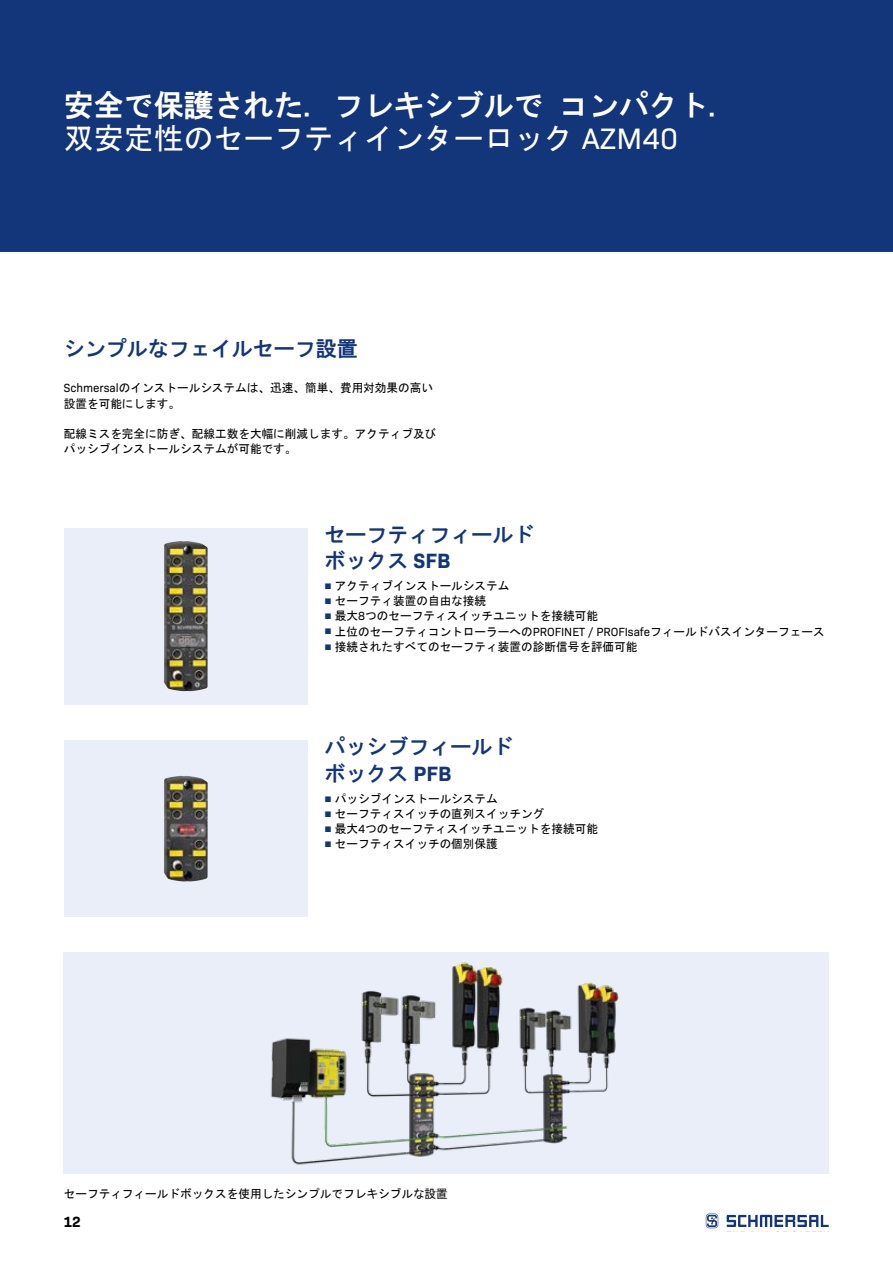
<style>
.page{position:relative;width:893px;height:1263px;background:#fff}
.page>*{position:absolute;margin:0;border:0;box-sizing:border-box;transform-origin:0 0}
.t1{font:30px "HG Gothic E";color:#fff}
.t2{font:30px "MS Gothic";color:#fff}
.t3{font:21px/26.7px "HG Gothic E";color:#13357a}
.t4{font:700 15px "Bio Sans";color:#000}
.t5{font:12px/15.1px "MS Gothic";color:#000}
.s1{font-family:"Bio Sans"}
.s2{font-family:"Bio Sans";font-weight:700}
.s3{font-family:"Arial";color:#13357a}
</style>
<div class="page">
<svg style="left:727px;top:1215px;width:102px;height:12px"></svg>
<svg style="left:706px;top:1213px;width:12px;height:15px"></svg>
<div style="left:0;top:0;width:893px;height:252px;background:#13357a"></div>
<div style="left:64px;top:953px;width:765px;height:221px;background:#e9eef9"></div>
<img style="left:270px;top:962px;width:349px;height:203px">
<div style="left:64px;top:528px;width:244px;height:177px;background:#e9eef9"></div>
<img style="left:164px;top:541px;width:44px;height:150px">
<div style="left:64px;top:740px;width:244px;height:177px;background:#e9eef9"></div>
<img style="left:164px;top:776px;width:44px;height:105px">
<h1 class="t1" style="left:64px;top:90px;width:662px">安全で保護された. フレキシブルで コンパクト.</h1>
<h1 class="t2" style="left:64px;top:124px;width:616px">双安定性のセーフティインターロック <span class="s1">AZM40</span></h1>
<h2 class="t3" style="left:64px;top:335px;width:295px">シンプルなフェイルセーフ設置</h2>
<p class="t5" style="left:64px;top:380px;width:371px"><span class="s1">Schmersal</span>のインストールシステムは、迅速、簡単、費用対効果の高い設置を可能にします。</p>
<p class="t5" style="left:64px;top:426px;width:374px">配線ミスを完全に防ぎ、配線工数を大幅に削減します。アクティブ及びパッシブインストールシステムが可能です。</p>
<h2 class="t3" style="left:325px;top:521px;width:211px">セーフティフィールドボックス <span class="s2">SFB</span></h2>
<p class="t5" style="left:325px;top:578px;width:186px"><span class="s3">■</span> アクティブインストールシステム</p>
<p class="t5" style="left:325px;top:593px;width:163px"><span class="s3">■</span> セーフティ装置の自由な接続</p>
<p class="t5" style="left:325px;top:608px;width:275px"><span class="s3">■</span> 最大<span class="s1">8</span>つのセーフティスイッチユニットを接続可能</p>
<p class="t5" style="left:325px;top:624px;width:502px"><span class="s3">■</span> 上位のセーフティコントローラーへの<span class="s1">PROFINET / PROFIsafe</span>フィールドバスインターフェース</p>
<p class="t5" style="left:325px;top:639px;width:314px"><span class="s3">■</span> 接続されたすべてのセーフティ装置の診断信号を評価可能</p>
<h2 class="t3" style="left:325px;top:733px;width:190px">パッシブフィールドボックス <span class="s2">PFB</span></h2>
<p class="t5" style="left:325px;top:791px;width:175px"><span class="s3">■</span> パッシブインストールシステム</p>
<p class="t5" style="left:325px;top:806px;width:221px"><span class="s3">■</span> セーフティスイッチの直列スイッチング</p>
<p class="t5" style="left:325px;top:821px;width:275px"><span class="s3">■</span> 最大<span class="s1">4</span>つのセーフティスイッチユニットを接続可能</p>
<p class="t5" style="left:325px;top:836px;width:175px"><span class="s3">■</span> セーフティスイッチの個別保護</p>
<p class="t5" style="left:64px;top:1186px;width:386px">セーフティフィールドボックスを使用したシンプルでフレキシブルな設置</p>
<p class="t4" style="left:63px;top:1210px;width:19px">12</p>
</div>
